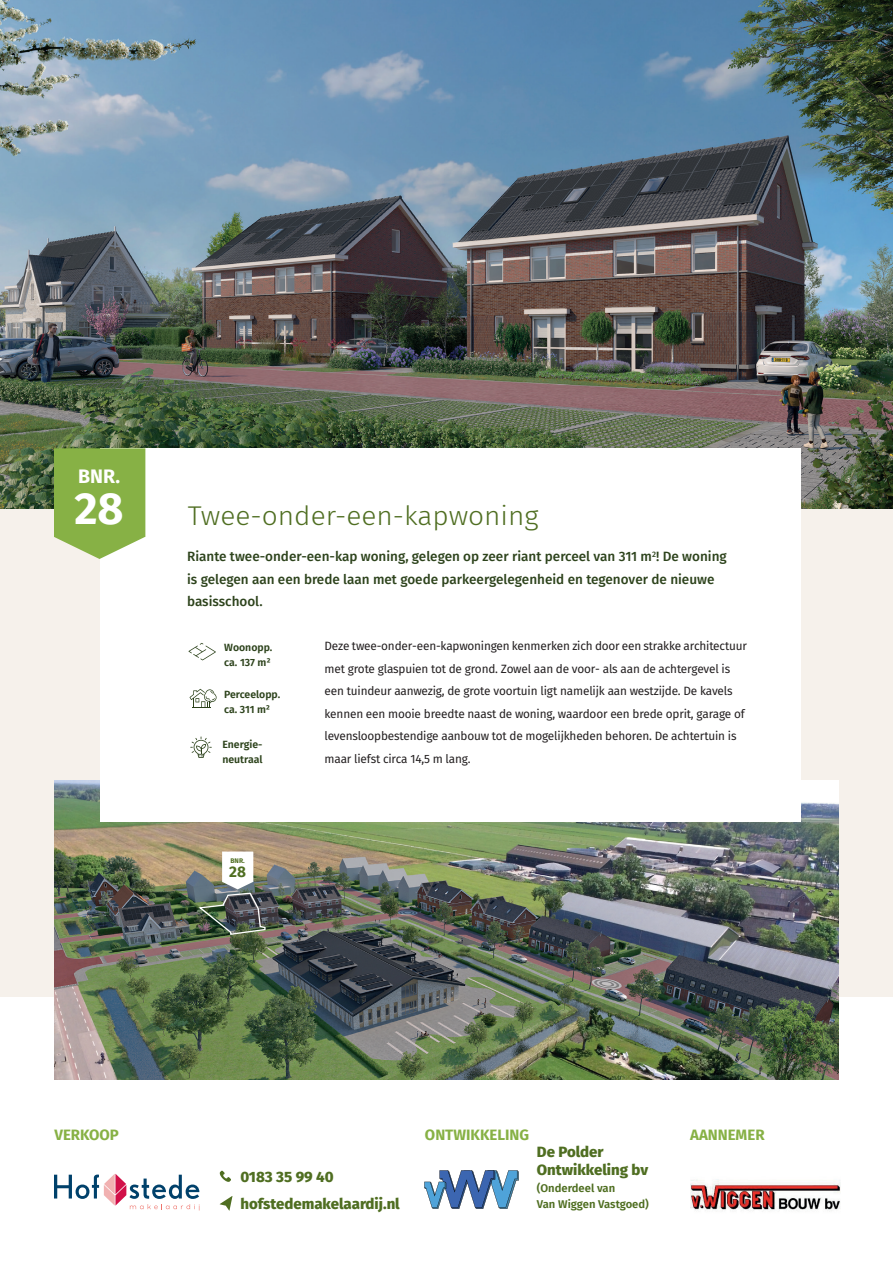
<style>
.page{position:relative;width:893px;height:1263px;background:#fff}
.page>*{position:absolute;margin:0;border:0;box-sizing:border-box;transform-origin:0 0}
.t1{font:700 44.85px "Fira Sans";color:#fff}
.t2{font:300 27px "Fira Sans";color:#4f6e21;scale:1.04 1}
.t3{font:700 19.5px "Fira Sans";color:#fff}
.t4{font:700 15.3px "Fira Sans";color:#4f6e21}
.t5{font:800 15px/18px "Fira Sans";color:#4f6e21}
.t6{font:700 15px "Fira Sans";color:#87b145}
.t7{font:500 13.5px/22.5px "Fira Sans";color:#2d431c}
.t8{font:12px/22.5px "Fira Sans";letter-spacing:-.015em;color:#231f20}
.t9{font:600 11.25px/16.5px "Fira Sans";color:#4f6e21}
.t10{font:600 10.5px/15px "Fira Sans";color:#2d431c}
.t11{font:700 6.6px "Fira Sans";color:#4f6e21}
</style>
<div class="page">
<div style="left:0;top:382px;width:893px;height:614px;background:#f6f1eb"></div>
<img style="left:54px;top:780px;width:785px;height:299px">
<img style="left:0;top:0;width:893px;height:509px">
<div style="left:101px;top:448px;width:700px;height:374px;background:#fff"></div>
<svg style="left:54px;top:448px;width:91px;height:111px;background:#92b856"></svg>
<svg style="left:54px;top:1174px;width:146px;height:36px"></svg>
<svg style="left:219px;top:1170px;width:12px;height:12px"></svg>
<svg style="left:220px;top:1196px;width:12px;height:14px"></svg>
<svg style="left:424px;top:1170px;width:95px;height:39px"></svg>
<img style="left:690px;top:1179px;width:151px;height:32px">
<svg style="left:190px;top:689px;width:27px;height:19px"></svg>
<svg style="left:189px;top:643px;width:27px;height:17px"></svg>
<svg style="left:190px;top:736px;width:22px;height:22px"></svg>
<img style="left:198px;top:851px;width:68px;height:85px">
<h3 class="t3" style="left:78px;top:463px;width:43px">BNR.</h3>
<h1 class="t1" style="left:74px;top:477px;width:51px">28</h1>
<h2 class="t2" style="left:188px;top:497px;width:339px">Twee-onder-een-kapwoning</h2>
<p class="t7" style="left:187px;top:545px;width:541px">Riante twee-onder-een-kap woning, gelegen op zeer riant perceel van 311 m<sup>2</sup>! De woning is gelegen aan een brede laan met goede parkeergelegenheid en tegenover de nieuwe basisschool.</p>
<p class="t8" style="left:325px;top:636px;width:424px">Deze twee-onder-een-kapwoningen kenmerken zich door een strakke architectuur met grote glaspuien tot de grond. Zowel aan de voor- als aan de achtergevel is een tuindeur aanwezig, de grote voortuin ligt namelijk aan westzijde. De kavels kennen een mooie breedte naast de woning, waardoor een brede oprit, garage of levensloopbestendige aanbouw tot de mogelijkheden behoren. De achtertuin is maar liefst circa 14,5 m lang.</p>
<p class="t10" style="left:224px;top:639px;width:50px">Woonopp. ca. 137 m²</p>
<p class="t10" style="left:224px;top:686px;width:58px">Perceelopp. ca. 311 m²</p>
<p class="t10" style="left:222px;top:736px;width:42px">Energie&shy;neutraal</p>
<p class="t11" style="left:230px;top:856px;width:16px">BNR.</p>
<p class="t4" style="left:229px;top:861px;width:18px">28</p>
<p class="t6" style="left:54px;top:1124px;width:66px">VERKOOP</p>
<p class="t6" style="left:425px;top:1124px;width:106px">ONTWIKKELING</p>
<p class="t5" style="left:240px;top:1166px;width:95px">0183 35 99 40</p>
<p class="t5" style="left:240px;top:1194px;width:161px">hofstedemakelaardij.nl</p>
<p class="t5" style="left:537px;top:1142px;width:113px">De Polder<br>Ontwikkeling bv</p>
<p class="t9" style="left:537px;top:1179px;width:113px">(Onderdeel van<br>Van Wiggen Vastgoed)</p>
<p class="t6" style="left:690px;top:1124px;width:76px">AANNEMER</p>
</div>
